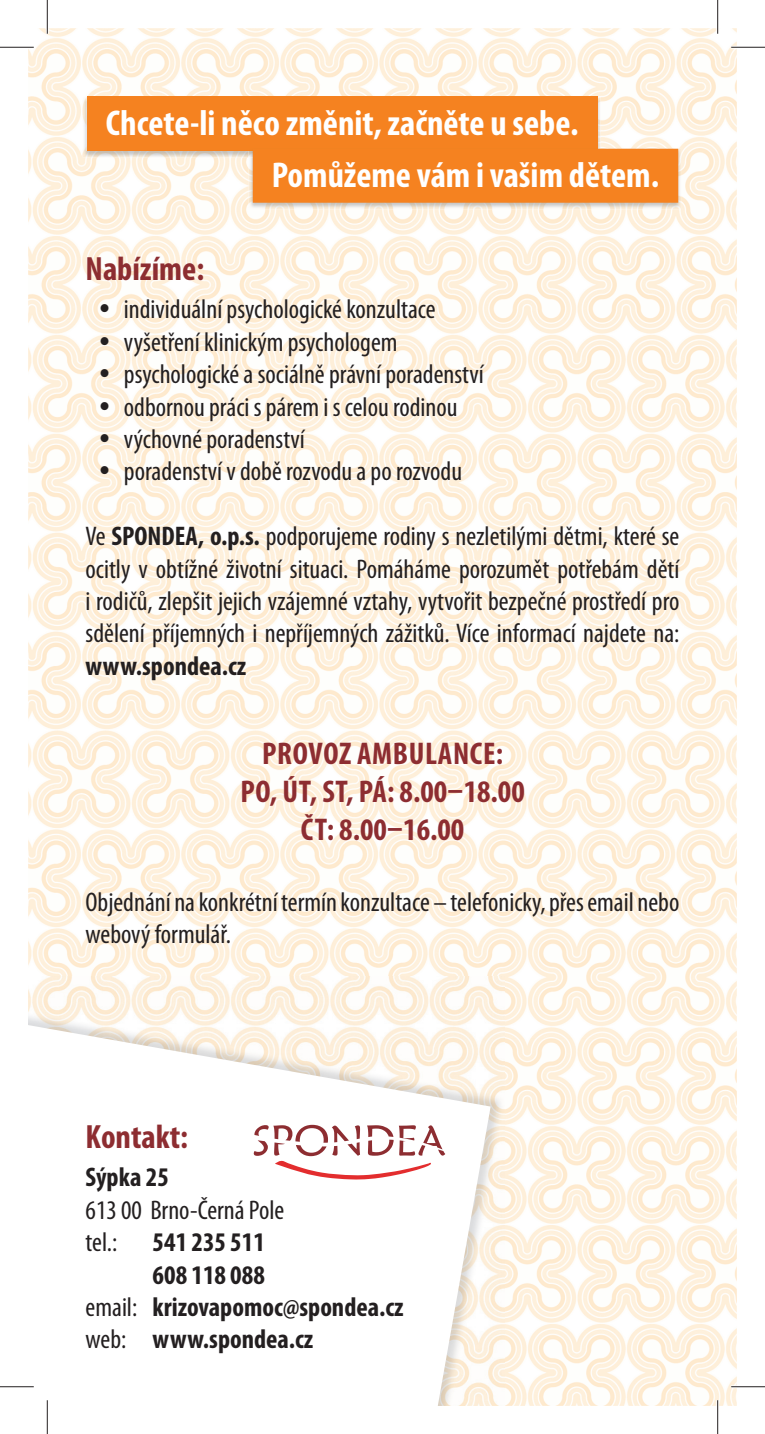
<style>
.page{position:relative;width:765px;height:1434px;background:#fff}
.page>*{position:absolute;margin:0;border:0;box-sizing:border-box;transform-origin:0 0}
.t1{font:700 condensed 36px/51.8px "Myriad Pro";color:#fff}
.t2{font:700 condensed 33.75px "Myriad Pro";color:#8d2d31}
.t3{font:700 condensed 31.5px/37.8px "Myriad Pro";letter-spacing:.02em;color:#8d2d31;text-align:center}
.t4{font:condensed 27px/32.4px "Myriad Pro";color:#231f20}
.t5{font:700 condensed 27px "Myriad Pro";color:#231f20}
.s1{font-weight:700}
.s2{font-weight:400}
</style>
<div class="page">
<img style="left:28px;top:28px;width:708px;height:1378px">
<img style="left:28px;top:977px;width:476px;height:429px">
<svg style="left:28px;top:989px;width:462px;height:417px"></svg>
<svg style="left:253px;top:1125px;width:192px;height:55px"></svg>
<img style="left:83px;top:97px;width:517px;height:61px">
<div style="left:87px;top:97px;width:510px;height:54px;background:#f58220"></div>
<img style="left:248px;top:148px;width:432px;height:61px">
<img style="left:248px;top:148px;width:349px;height:3px">
<div style="left:253px;top:149px;width:425px;height:54px;background:#f58220"></div>
<hr style="left:0;top:46px;width:34px;height:3px;background:#fff">
<hr style="left:730px;top:46px;width:34px;height:3px;background:#fff">
<hr style="left:0;top:1385px;width:34px;height:3px;background:#fff">
<hr style="left:730px;top:1385px;width:34px;height:3px;background:#fff">
<hr style="left:46px;top:0;width:3px;height:34px;background:#fff">
<hr style="left:46px;top:1400px;width:3px;height:34px;background:#fff">
<hr style="left:716px;top:0;width:2px;height:34px;background:#fff">
<hr style="left:716px;top:1400px;width:2px;height:34px;background:#fff">
<hr style="left:0;top:47px;width:34px;height:1px;background:#231f20">
<hr style="left:730px;top:47px;width:34px;height:1px;background:#231f20">
<hr style="left:0;top:1386px;width:34px;height:1px;background:#231f20">
<hr style="left:730px;top:1386px;width:34px;height:1px;background:#231f20">
<hr style="left:47px;top:0;width:1px;height:34px;background:#231f20">
<hr style="left:47px;top:1400px;width:1px;height:34px;background:#231f20">
<hr style="left:717px;top:0;width:1px;height:34px;background:#231f20">
<hr style="left:717px;top:1400px;width:1px;height:34px;background:#231f20">
<h1 class="t1" style="left:272px;top:100px;width:388px;text-indent:-166px">Chcete-li něco změnit, začněte u sebe.<br>Pomůžeme vám i vašim dětem.</h1>
<p class="t2" style="left:86px;top:256px;width:120px">Nabízíme:</p>
<p class="t4" style="left:98px;top:296px;width:339px">• individuální psychologické konzultace</p>
<p class="t4" style="left:98px;top:328px;width:300px">• vyšetření klinickým psychologem</p>
<p class="t4" style="left:98px;top:360px;width:387px">• psychologické a sociálně právní poradenství</p>
<p class="t4" style="left:98px;top:393px;width:360px">• odbornou práci s párem i s celou rodinou</p>
<p class="t4" style="left:98px;top:425px;width:208px">• výchovné poradenství</p>
<p class="t4" style="left:98px;top:458px;width:365px">• poradenství v době rozvodu a po rozvodu</p>
<p class="t4" style="left:86px;top:522px;width:595px;text-align:justify">Ve <span class="s1">SPONDEA, o.p.s.</span> podporujeme rodiny s nezletilými dětmi, které se ocitly v obtížné životní situaci. Pomáháme porozumět potřebám dětí i rodičů, zlepšit jejich vzájemné vztahy, vytvořit bezpečné prostředí pro sdělení příjemných i nepříjemných zážitků. Více informací najdete na:</p>
<p class="t5" style="left:86px;top:656px;width:162px">www.spondea.cz</p>
<p class="t3" style="left:240px;top:738px;width:285px">PROVOZ AMBULANCE:<br>PO, ÚT, ST, PÁ: 8.00–18.00<br>ČT: 8.00–16.00</p>
<p class="t4" style="left:86px;top:888px;width:595px">Objednání na konkrétní termín konzultace – telefonicky, přes email nebo webový formulář.</p>
<p class="t2" style="left:86px;top:1124px;width:104px">Kontakt:</p>
<p class="t5" style="left:86px;top:1168px;width:85px">Sýpka 25</p>
<p class="t4" style="left:86px;top:1196px;width:200px">613 00 Brno-Černá Pole tel.:</p>
<p class="t5" style="left:152px;top:1233px;width:114px">541 235 511</p>
<p class="t5" style="left:152px;top:1265px;width:114px">608 118 088</p>
<p class="t5" style="left:86px;top:1297px;width:319px"><span class="s2">email:</span> krizovapomoc@spondea.cz</p>
<p class="t5" style="left:86px;top:1330px;width:229px"><span class="s2">web:</span> www.spondea.cz</p>
</div>
